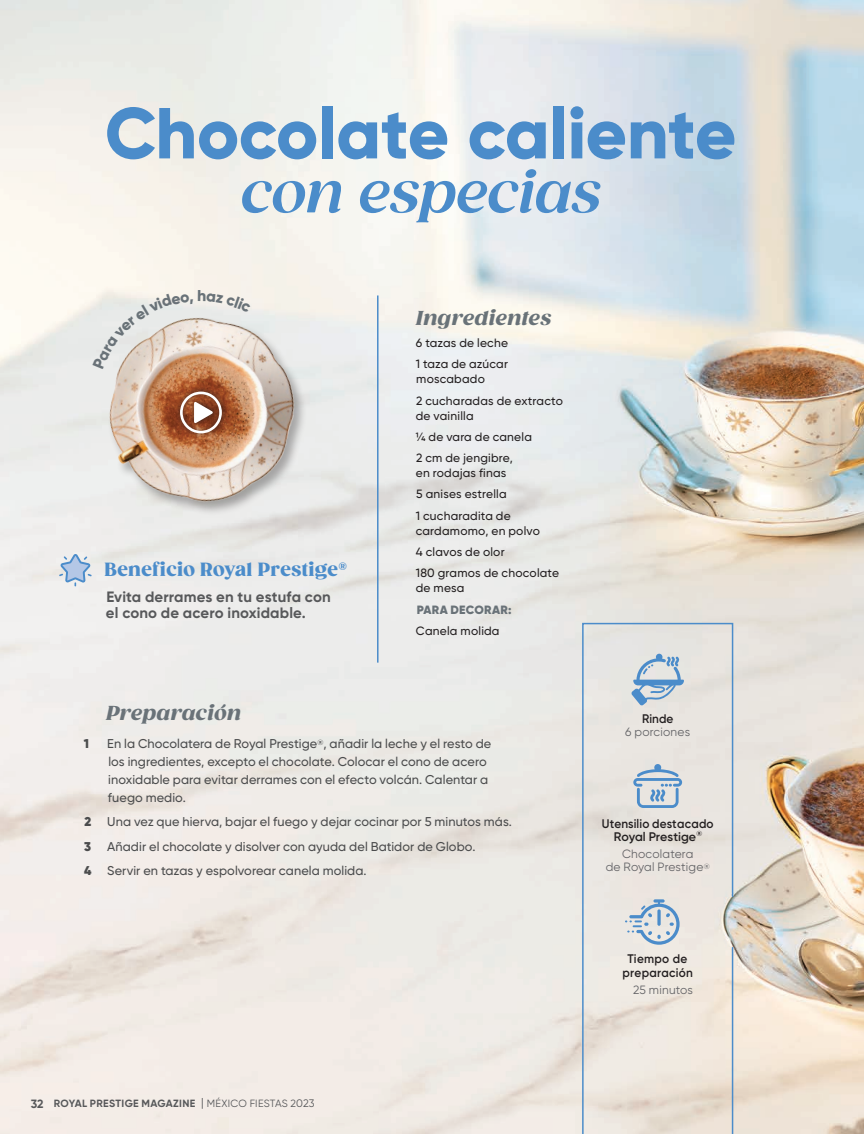
<style>
.page{position:relative;width:864px;height:1134px;background:#fff}
.page>*{position:absolute;margin:0;border:0;box-sizing:border-box;transform-origin:0 0}
.t1{font:800 72px "Gilroy";letter-spacing:-.01em;color:#4b8cca}
.t2{font:italic 700 54px "Gazpacho";color:#4b8cca}
.t3{font:italic 900 19.5px "Gazpacho";letter-spacing:.025em;color:#697278}
.t4{font:900 18.45px "Gazpacho";letter-spacing:.02em;color:#4b8cca}
.t5{font:700 15px/16.5px "Gilroy";letter-spacing:.01em;color:#57585a}
.t6{font:500 12.75px/18px "Gilroy";letter-spacing:.005em;color:#4b4c4d}
.t7{font:900 12.75px "Gilroy";color:#4b4c4d}
.t8{font:600 12.45px/13.5px "Gilroy";letter-spacing:.01em;color:#231f20;text-align:center;scale:.95 1}
.t9{font:500 12px/21.3px "Gilroy";letter-spacing:.02em;color:#231f20}
.t10{font:12px/13.5px "Gilroy";letter-spacing:.015em;color:#636366;text-align:center}
.t11{font:900 12px "Gilroy";letter-spacing:.02em;color:#697278}
.t12{font:700 12px "Gilroy";color:#57585a}
.t13{font:700 10.5px "Gilroy";letter-spacing:.03em;color:#57585a}
.t14{font:600 7.2px "Gilroy";color:#231f20}
.s1{font-weight:900}
.s2{font-size:12px}
.s3{font-family:"Soleil";font-weight:400}
.s4{font-weight:400}
.s5{font-weight:400;font-size:10.8px}
</style>
<div class="page">
<img style="left:0;top:0;width:864px;height:1134px">
<div style="left:107px;top:317px;width:200px;height:200px;background:#231f20;opacity:.35"></div>
<img style="left:84px;top:315px;width:222px;height:198px">
<hr style="left:377px;top:295px;width:2px;height:368px;background:#4b8cca">
<svg style="left:582px;top:623px;width:151px;height:511px;background:#e7e2dd"></svg>
<svg style="left:625px;top:899px;width:55px;height:46px;background:#c7d2dc"></svg>
<svg style="left:657px;top:909px;width:4px;height:17px"></svg>
<svg style="left:633px;top:764px;width:49px;height:44px;background:#b6c8d8"></svg>
<svg style="left:631px;top:654px;width:53px;height:51px;background:#b5c8d8"></svg>
<svg style="left:59px;top:554px;width:33px;height:32px"></svg>
<img style="left:714px;top:897px;width:39px;height:50px">
<div style="left:175px;top:386px;width:52px;height:52px;background:#231f20;opacity:.75"></div>
<svg style="left:180px;top:392px;width:42px;height:41px"></svg>
<svg style="left:93px;top:290px;width:158px;height:79px;background:#e8dfd6"></svg>
<h1 class="t1" style="left:105px;top:88px;width:633px">Chocolate caliente</h1>
<h2 class="t2" style="left:241px;top:161px;width:362px">con especias</h2>
<h3 class="t4" style="left:104px;top:558px;width:244px">Beneficio Royal Prestige®</h3>
<p class="t5" style="left:106px;top:588px;width:226px">Evita derrames en tu estufa con el cono de acero inoxidable.</p>
<h3 class="t3" style="left:106px;top:701px;width:136px">Preparación</h3>
<h3 class="t3" style="left:416px;top:306px;width:137px">Ingredientes</h3>
<p class="t9" style="left:416px;top:332px;width:94px">6 tazas de leche<br>1 taza de azúcar</p>
<p class="t9" style="left:416px;top:368px;width:148px">moscabado<br>2 cucharadas de extracto</p>
<p class="t9" style="left:416px;top:405px;width:118px">de vainilla<br>¼ de vara de canela<br>2 cm de jengibre,</p>
<p class="t9" style="left:416px;top:462px;width:97px">en rodajas finas<br>5 anises estrella<br>1 cucharadita de</p>
<p class="t9" style="left:416px;top:520px;width:145px">cardamomo, en polvo<br>4 clavos de olor<br>180 gramos de chocolate</p>
<p class="t9" style="left:416px;top:577px;width:50px">de mesa</p>
<p class="t11" style="left:417px;top:602px;width:96px">PARA DECORAR:</p>
<p class="t9" style="left:416px;top:620px;width:85px">Canela molida</p>
<p class="t7" style="left:84px;top:735px;width:7px">1</p>
<p class="t6" style="left:107px;top:734px;width:386px">En la Chocolatera de Royal Prestige<sup>®</sup>, añadir la leche y el resto de los ingredientes, excepto el chocolate. Colocar el cono de acero inoxidable para evitar derrames con el efecto volcán. Calentar a fuego medio.</p>
<p class="t7" style="left:84px;top:814px;width:8px">2</p>
<p class="t6" style="left:107px;top:813px;width:406px">Una vez que hierva, bajar el fuego y dejar cocinar por 5 minutos más.</p>
<p class="t7" style="left:84px;top:838px;width:8px">3</p>
<p class="t6" style="left:84px;top:834px;width:393px;line-height:24.3px;text-indent:23px">Añadir el chocolate y disolver con ayuda del Batidor de Globo.<br><span class="s1">4</span> Servir en tazas y espolvorear canela molida.</p>
<p class="t8" style="left:642px;top:712px;width:35px">Rinde</p>
<p class="t10" style="left:625px;top:725px;width:67px">6 porciones</p>
<p class="t8" style="left:602px;top:816px;width:119px">Utensilio destacado<br>Royal Prestige</p>
<p class="t14" style="left:696px;top:829px;width:7px">®</p>
<p class="t10" style="left:606px;top:847px;width:106px">Chocolatera<br>de Royal Prestige<sup>®</sup></p>
<p class="t8" style="left:623px;top:952px;width:75px">Tiempo de preparación</p>
<p class="t10" style="left:633px;top:982px;width:61px">25 minutos</p>
<p class="t13" style="left:31px;top:1095px;width:285px"><span class="s2">32</span> ROYAL PRESTIGE MAGAZINE <span class="s3">|</span> <span class="s4">MÉXICO FIESTAS 2</span><span class="s5">023</span></p>
<p class="t13" style="left:54px;top:1097px;width:262px">ROYAL PRESTIGE MAGAZINE <span class="s3">|</span> <span class="s4">MÉXICO FIESTAS 2</span><span class="s5">023</span></p>
<p class="t12" style="left:31px;top:1096px;width:14px">32</p>
</div>
